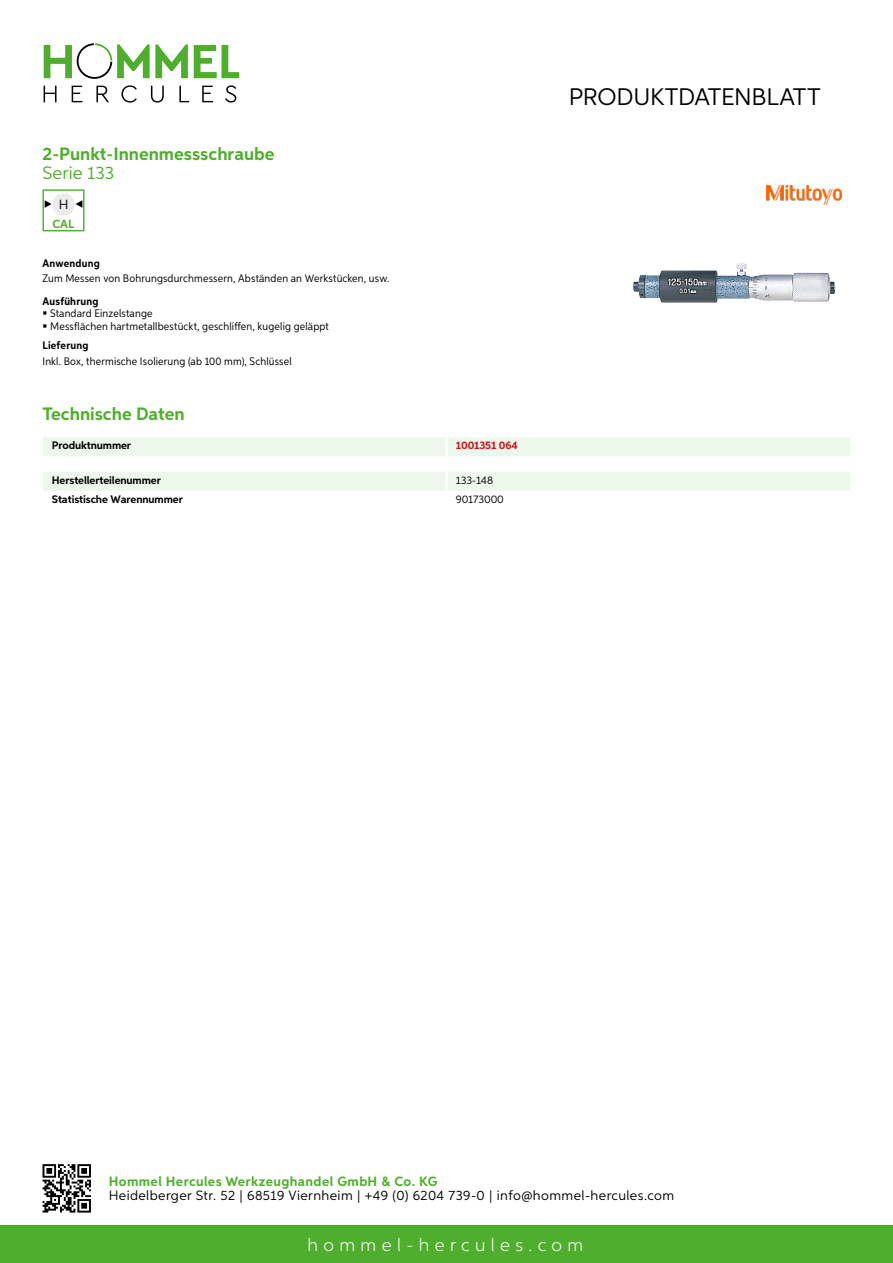
<style>
.page{position:relative;width:893px;height:1263px;background:#fff}
.page>*{position:absolute;margin:0;border:0;box-sizing:border-box;transform-origin:0 0}
.t1{font:24px "Aspira";letter-spacing:-.01em;color:#000}
.t2{font:700 18px "Aspira";color:#50ae2f}
.t3{font:300 18px "Aspira";letter-spacing:.3em;color:#fff}
.t4{font:18px "Aspira";color:#50ae2f}
.t5{font:13.5px "Aspira";letter-spacing:.03em;color:#000}
.t6{font:700 13.5px "Aspira";letter-spacing:.03em;color:#50ae2f}
.t7{font:13.35px "Aspira";color:#000}
.t8{font:700 11.85px "Aspira";color:#50ae2f}
.t9{font:10.95px/12.8px "Aspira Nar";letter-spacing:.015em;color:#000}
.t10{font:700 10.95px "Aspira";letter-spacing:-.01em;color:#000}
.t11{font:700 10.95px "Aspira Nar";letter-spacing:.02em;color:#000}
.t12{font:10.95px "Aspira";letter-spacing:-.01em;color:#000}
.t13{font:700 10.95px "Aspira";letter-spacing:-.01em;color:#cd1013}
</style>
<div class="page">
<div style="left:0;top:1226px;width:893px;height:37px;background:#50ae2f"></div>
<svg style="left:43px;top:1164px;width:48px;height:48px"></svg>
<svg style="left:194px;top:45px;width:45px;height:33px"></svg>
<svg style="left:44px;top:43px;width:144px;height:36px"></svg>
<svg style="left:44px;top:86px;width:13px;height:16px"></svg>
<svg style="left:72px;top:86px;width:10px;height:16px"></svg>
<svg style="left:96px;top:86px;width:13px;height:16px"></svg>
<svg style="left:121px;top:85px;width:16px;height:18px"></svg>
<svg style="left:151px;top:86px;width:13px;height:17px"></svg>
<svg style="left:179px;top:86px;width:10px;height:16px"></svg>
<svg style="left:202px;top:86px;width:11px;height:16px"></svg>
<svg style="left:225px;top:85px;width:11px;height:18px"></svg>
<div style="left:43px;top:437px;width:807px;height:19px;background:#eef7eb"></div>
<hr style="left:445px;top:437px;width:3px;height:19px;background:#fff">
<div style="left:43px;top:472px;width:807px;height:19px;background:#eef7eb"></div>
<div style="left:43px;top:189px;width:42px;height:42px;border:1px solid #50ae2f"></div>
<div style="left:52px;top:193px;width:23px;height:23px;background:#ececec;border-radius:50%"></div>
<svg style="left:76px;top:200px;width:6px;height:8px"></svg>
<svg style="left:45px;top:200px;width:7px;height:8px"></svg>
<img style="left:633px;top:264px;width:202px;height:39px">
<img style="left:766px;top:185px;width:76px;height:19px">
<h2 class="t2" style="left:43px;top:142px;width:234px">2-Punkt-Innenmessschraube</h2>
<h2 class="t4" style="left:43px;top:162px;width:73px">Serie 133</h2>
<p class="t7" style="left:59px;top:196px;width:11px">H</p>
<p class="t8" style="left:53px;top:216px;width:23px">CAL</p>
<p class="t11" style="left:43px;top:257px;width:59px">Anwendung</p>
<p class="t9" style="left:43px;top:272px;width:348px">Zum Messen von Bohrungsdurchmessern, Abständen an Werkstücken, usw.</p>
<p class="t11" style="left:43px;top:294px;width:58px">Ausführung</p>
<p class="t9" style="left:50px;top:307px;width:280px">Standard Einzelstange<br>Messflächen hartmetallbestückt, geschliffen, kugelig geläppt</p>
<p class="t11" style="left:43px;top:339px;width:47px">Lieferung</p>
<p class="t9" style="left:43px;top:354px;width:251px">Inkl. Box, thermische Isolierung (ab 100 mm), Schlüssel</p>
<h2 class="t2" style="left:43px;top:403px;width:144px">Technische Daten</h2>
<p class="t10" style="left:52px;top:439px;width:81px">Produktnummer</p>
<p class="t13" style="left:456px;top:439px;width:64px">1001351 064</p>
<p class="t10" style="left:52px;top:473px;width:111px">Herstellerteilenummer</p>
<p class="t12" style="left:456px;top:473px;width:39px">133-148</p>
<p class="t10" style="left:52px;top:492px;width:132px">Statistische Warennummer</p>
<p class="t12" style="left:456px;top:492px;width:50px">90173000</p>
<h1 class="t1" style="left:569px;top:82px;width:253px">Produktdatenblatt</h1>
<p class="t6" style="left:109px;top:1172px;width:330px">Hommel Hercules Werkzeughandel GmbH &amp; Co. KG</p>
<p class="t5" style="left:109px;top:1187px;width:567px">Heidelberger Str. 52 | 68519 Viernheim | +49 (0) 6204 739-0 | info@hommel-hercules.com</p>
<h2 class="t3" style="left:307px;top:1234px;width:277px">hommel-hercules.com</h2>
</div>
